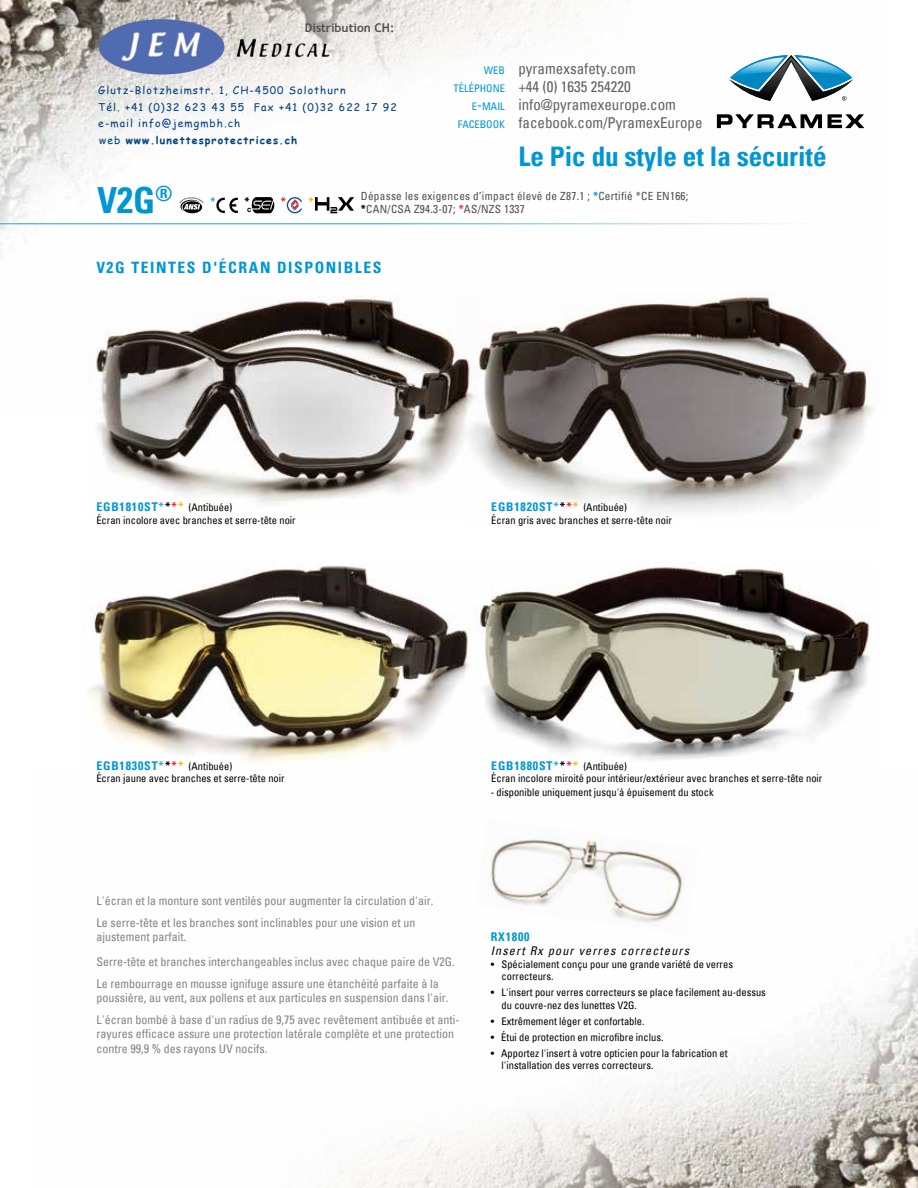
<style>
.page{position:relative;width:918px;height:1188px;background:#fff}
.page>*{position:absolute;margin:0;border:0;box-sizing:border-box;transform-origin:0 0}
.t1{font:700 condensed 36px "Univers";color:#0096d6}
.t2{font:700 condensed 27px "Univers";color:#0096d6}
.t3{font:700 15.6px "Univers 57 Condensed";letter-spacing:.1em;color:#0096d6}
.t4{font:condensed 15px "Univers";color:#5f6062}
.t5{font:condensed 12px/22.2px "Univers";color:#808285}
.t6{font:12px/14.1px "Univers 57 Condensed";color:#808285}
.t7{font:italic 12px "Univers 57 Condensed";letter-spacing:.1em;color:#000}
.t8{font:700 12px "Trebuchet MS";color:#4f4f4f}
.t9{font:700 condensed 12px "Univers";letter-spacing:.07em;color:#0096d6}
.t10{font:condensed 11.25px/13.5px "Univers";letter-spacing:.025em;color:#4d4d4f}
.t11{font:10.5px/12.6px "Univers 57 Condensed";color:#000}
.t12{font:condensed 10.5px "Univers";color:#000}
.t13{font:10.5px/16.8px "Comic Sans MS";letter-spacing:.1em;color:#004080}
.s1{font-weight:700}
.s2{font-size:10.5px;color:#0096d6}
.s3{color:#0096d6}
.s4{font-weight:700;color:#0096d6}
.s5{font-weight:700;color:#000}
.s6{font-weight:700;color:#eb2532}
.s7{font-family:"Univers";font-stretch:condensed}
.s8{font-weight:700;font-size:12px;color:#0096d6}
.s9{font-weight:700;font-size:12px;color:#3da5dd}
.s10{font-weight:700;font-size:12px}
.s11{font-weight:700;font-size:12px;color:#eb2532}
.s12{font-weight:700;font-size:12px;color:#fdb913}
.s13{font-family:"Univers 57 Condensed";font-stretch:normal}
</style>
<div class="page">
<img style="left:0;top:0;width:865px;height:296px">
<img style="left:338px;top:943px;width:580px;height:245px">
<img style="left:96px;top:296px;width:365px;height:208px">
<img style="left:89px;top:563px;width:382px;height:201px">
<img style="left:461px;top:291px;width:414px;height:221px">
<img style="left:474px;top:563px;width:397px;height:198px">
<img style="left:490px;top:838px;width:198px;height:85px">
<hr style="left:0;top:223px;width:820px;height:1px;background:#3da5dd">
<div style="left:183px;top:201px;width:19px;height:12px;background:#000;border-radius:50%"></div>
<svg style="left:179px;top:197px;width:25px;height:15px"></svg>
<svg style="left:210px;top:197px;width:28px;height:16px"></svg>
<svg style="left:245px;top:197px;width:29px;height:16px"></svg>
<svg style="left:309px;top:197px;width:45px;height:16px"></svg>
<svg style="left:281px;top:197px;width:21px;height:16px"></svg>
<svg style="left:717px;top:114px;width:105px;height:14px"></svg>
<svg style="left:828px;top:114px;width:36px;height:14px"></svg>
<svg style="left:729px;top:55px;width:124px;height:46px"></svg>
<img style="left:95px;top:14px;width:239px;height:66px">
<p class="t8" style="left:305px;top:20px;width:91px">Distribution CH:</p>
<p class="t13" style="left:98px;top:82px;width:300px">Glutz-Blotzheimstr. 1, CH-4500 Solothurn<br>Tél. +41 (0)32 623 43 55 Fax +41 (0)32 622 17 92 e-mail info@jemgmbh.ch<br>web <span class="s1">www.lunettesprotectrices.ch</span></p>
<h3 class="t4" style="left:484px;top:59px;width:153px"><span class="s2">WEB</span> pyramexsafety.com</h3>
<h3 class="t4" style="left:454px;top:77px;width:179px"><span class="s2">TÉLÉPHONE</span> +44 (0) 1635 254220</h3>
<h3 class="t4" style="left:472px;top:95px;width:206px"><span class="s2">E</span><span class="s3">-</span><span class="s2">MAIL</span> info@pyramexeurope.com</h3>
<h3 class="t4" style="left:458px;top:113px;width:246px"><span class="s2">FACEBOOK</span> facebook.com/PyramexEurope</h3>
<h2 class="t2" style="left:518px;top:140px;width:310px">Le Pic du style et la sécurité</h2>
<h1 class="t1" style="left:97px;top:178px;width:77px">V2G<sup>®</sup></h1>
<p class="t10" style="left:361px;top:189px;width:329px">Dépasse les exigences d’impact élevé de Z87.1 ; <span class="s4">*</span>Certifié *CE EN166; <span class="s5">*</span>CAN/CSA Z94.3-07; <span class="s6">*</span>AS/NZS 1337</p>
<h3 class="t3" style="left:96px;top:258px;width:287px"><span class="s7">V2G</span> TEINTES D'ÉCRAN DISPONIBLES</h3>
<p class="t12" style="left:96px;top:501px;width:137px"><span class="s8">EGB1810ST</span><span class="s9">*</span><span class="s10">*</span><span class="s11">*</span><span class="s12">*</span> (Antibuée)</p>
<p class="t11" style="left:96px;top:514px;width:201px">Écran incolore <span class="s7">avec branches et s</span>erre-tête <span class="s7">noir</span></p>
<p class="t12" style="left:491px;top:501px;width:137px"><span class="s8">EGB1820ST</span><span class="s9">*</span><span class="s10">*</span><span class="s11">*</span><span class="s12">*</span> (Antibuée)</p>
<p class="t11" style="left:491px;top:514px;width:182px">Écran gris avec branches et serre-tête noir</p>
<p class="t12" style="left:96px;top:759px;width:137px"><span class="s8">EGB1830ST</span><span class="s9">*</span><span class="s10">*</span><span class="s11">*</span><span class="s12">*</span> (Antibuée)</p>
<p class="t11" style="left:96px;top:772px;width:190px">Écran jaune avec branches et serre-tête noir</p>
<p class="t12" style="left:491px;top:759px;width:137px"><span class="s8">EGB1880ST</span><span class="s9">*</span><span class="s10">*</span><span class="s11">*</span><span class="s12">*</span> (Antibuée)</p>
<p class="t11" style="left:491px;top:772px;width:333px">Écran incolore miroité pour intérieur/extérieur avec branches et serre-tête noir</p>
<p class="t11" style="left:491px;top:785px;width:225px">- disponible uniquement jusqu'à épuisement du stock</p>
<p class="t5" style="left:96px;top:890px;width:339px"><span class="s13">L'écran</span> et <span class="s13">la</span> monture <span class="s13">sont</span> ventilés pour augmenter la circulation d'air.</p>
<p class="t6" style="left:96px;top:916px;width:321px"><span class="s7">Le</span> serre-tête et le<span class="s7">s branches</span> sont inclinables pour une vision et un ajustement parfait<span class="s7">.</span></p>
<p class="t5" style="left:96px;top:950px;width:360px"><span class="s13">Serre-tête et b</span>ranches interchangeables inclus avec chaque paire de V2G.<br><span class="s13">L</span>e <span class="s13">rembourrage</span> en mousse ignifuge assure une étanchéité parfaite à la</p>
<p class="t5" style="left:96px;top:987px;width:354px">poussière<span class="s13">, au vent, aux pollens</span> et <span class="s13">aux</span> particules en suspension dans l'air.</p>
<p class="t6" style="left:96px;top:1013px;width:365px">L'écran bombé <span class="s7">à base</span> d'un radius <span class="s7">de 9,75</span> avec revêtement antibuée et anti&shy;rayures efficace assure une protection latérale complète et une protection</p>
<p class="t5" style="left:96px;top:1037px;width:173px"><span class="s13">contre 9</span>9,9 % des rayons UV nocifs.</p>
<p class="t9" style="left:491px;top:929px;width:40px">RX1800</p>
<p class="t7" style="left:491px;top:943px;width:200px"><span class="s7">Insert</span> Rx pour verres correcteurs</p>
<p class="t12" style="left:491px;top:957px;width:244px">• Spécialement conçu pour une <span class="s13">grande</span> variété de <span class="s13">verres</span></p>
<p class="t11" style="left:502px;top:970px;width:53px">correcteurs<span class="s7">.</span></p>
<p class="t11" style="left:502px;top:986px;width:266px;text-indent:-11px"><span class="s7">• L</span>'<span class="s7">ins</span>e<span class="s7">r</span>t pour verres correcteurs <span class="s7">se place facilement</span> au-dessus du couvre-nez des lunettes V2G<span class="s7">.</span></p>
<p class="t12" style="left:491px;top:1014px;width:155px">• Extrêmement léger et confortable.</p>
<p class="t12" style="left:491px;top:1030px;width:174px">• <span class="s13">Étui</span> de protection en microfibre <span class="s13">inclus</span>.</p>
<p class="t11" style="left:502px;top:1046px;width:228px;text-indent:-11px">• Apport<span class="s7">ez l</span>'<span class="s7">inse</span>rt à <span class="s7">votre opt</span>icien pour la fabrication et l'installation d<span class="s7">e</span>s <span class="s7">verre</span>s correcteurs<span class="s7">.</span></p>
</div>
